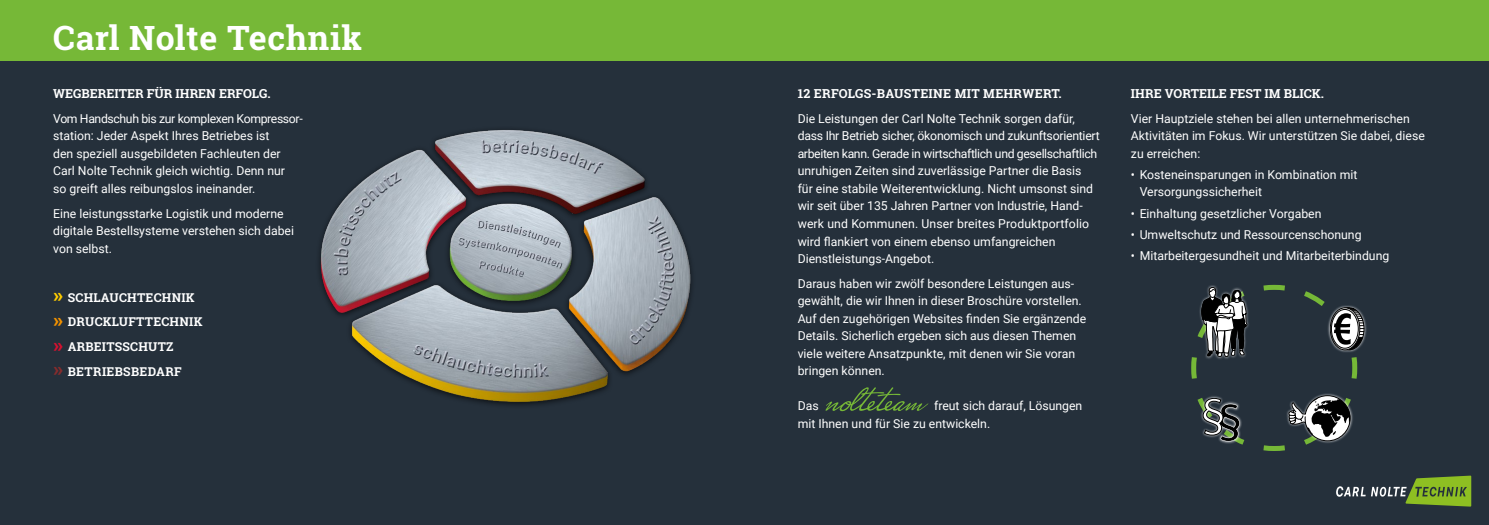
<style>
.page{position:relative;width:1489px;height:525px;background:#fff}
.page>*{position:absolute;margin:0;border:0;box-sizing:border-box;transform-origin:0 0}
.t1{font:700 33.75px "Roboto Slab";letter-spacing:.02em;color:#fff}
.t2{font:700 12.5px "Roboto Slab";color:#fff}
.t3{font:700 12.5px "Roboto Slab";letter-spacing:.02em;color:#fff}
.t4{font:12.25px/17.5px "Roboto";color:#fff}
.t5{font:700 12.25px/24.6px "Roboto Slab";letter-spacing:.02em;color:#fff}
.s1{font-family:"Roboto";font-weight:900;font-size:20px;color:#fc0}
.s2{font-family:"Roboto";font-weight:900;font-size:20px;color:#f39200}
.s3{font-family:"Roboto";font-weight:900;font-size:20px;color:#d51130}
.s4{font-family:"Roboto";font-weight:900;font-size:20px;color:#862c2d}
</style>
<div class="page">
<div style="left:0;top:0;width:1488px;height:524px;background:#25303b"></div>
<img style="left:319px;top:129px;width:373px;height:277px">
<svg style="left:1336px;top:475px;width:134px;height:31px"></svg>
<div style="left:1327px;top:305px;width:40px;height:48px;background:#fff;opacity:.75"></div>
<svg style="left:1191px;top:284px;width:173px;height:167px"></svg>
<div style="left:0;top:0;width:1488px;height:60px;background:#76b837"></div>
<svg style="left:825px;top:387px;width:103px;height:24px"></svg>
<h1 class="t1" style="left:53px;top:14px;width:310px">Carl Nolte Technik</h1>
<p class="t2" style="left:53px;top:85px;width:219px">WEGBEREITER FÜR IHREN ERFOLG.</p>
<p class="t4" style="left:53px;top:109px;width:251px">Vom Handschuh bis zur komplexen Kompressor&shy;station: Jeder Aspekt Ihres Betriebes ist<br>den speziell ausgebildeten Fachleuten der Carl Nolte Technik gleich wichtig. Denn nur<br>so greift alles reibungslos ineinander.</p>
<p class="t4" style="left:53px;top:204px;width:242px">Eine leistungsstarke Logistik und moderne digitale Bestellsysteme verstehen sich dabei von selbst.</p>
<p class="t5" style="left:53px;top:285px;width:151px"><span class="s1">»</span> SCHLAUCHTECHNIK <span class="s2">»</span> DRUCKLUFTTECHNIK <span class="s3">»</span> ARBEITSSCHUTZ<br><span class="s4">»</span> BETRIEBSBEDARF</p>
<p class="t3" style="left:797px;top:85px;width:266px">12 ERFOLGS-BAUSTEINE MIT MEHRWERT.</p>
<p class="t4" style="left:797px;top:109px;width:303px">Die Leistungen der Carl Nolte Technik sorgen dafür, dass Ihr Betrieb sicher, ökonomisch und zukunftsorientiert arbeiten kann. Gerade in wirtschaftlich und gesellschaftlich unruhigen Zeiten sind zuverlässige Partner die Basis<br>für eine stabile Weiterentwicklung. Nicht umsonst sind wir seit über 135 Jahren Partner von Industrie, Hand&shy;werk und Kommunen. Unser breites Produktportfolio wird flankiert von einem ebenso umfangreichen Dienstleistungs-Angebot.</p>
<p class="t4" style="left:797px;top:274px;width:290px">Daraus haben wir zwölf besondere Leistungen aus&shy;gewählt, die wir Ihnen in dieser Broschüre vorstellen.<br>Auf den zugehörigen Websites finden Sie ergänzende Details. Sicherlich ergeben sich aus diesen Themen viele weitere Ansatzpunkte, mit denen wir Sie voran bringen können.</p>
<p class="t4" style="left:797px;top:396px;width:23px">Das</p>
<p class="t4" style="left:797px;top:396px;width:286px;text-indent:136px">freut sich darauf, Lösungen mit Ihnen und für Sie zu entwickeln.</p>
<p class="t2" style="left:1130px;top:85px;width:194px">IHRE VORTEILE FEST IM BLICK.</p>
<p class="t4" style="left:1130px;top:109px;width:295px">Vier Hauptziele stehen bei allen unternehmerischen<br>Aktivitäten im Fokus. Wir unterstützen Sie dabei, diese zu erreichen:</p>
<p class="t4" style="left:1139px;top:165px;width:219px;text-indent:-9px">• Kosteneinsparungen in Kombination mit<br>Versorgungssicherheit</p>
<p class="t4" style="left:1130px;top:204px;width:192px">• Einhaltung gesetzlicher Vorgaben</p>
<p class="t4" style="left:1130px;top:225px;width:232px">• Umweltschutz und Ressourcenschonung</p>
<p class="t4" style="left:1130px;top:246px;width:260px">• Mitarbeitergesundheit und Mitarbeiterbindung</p>
</div>
